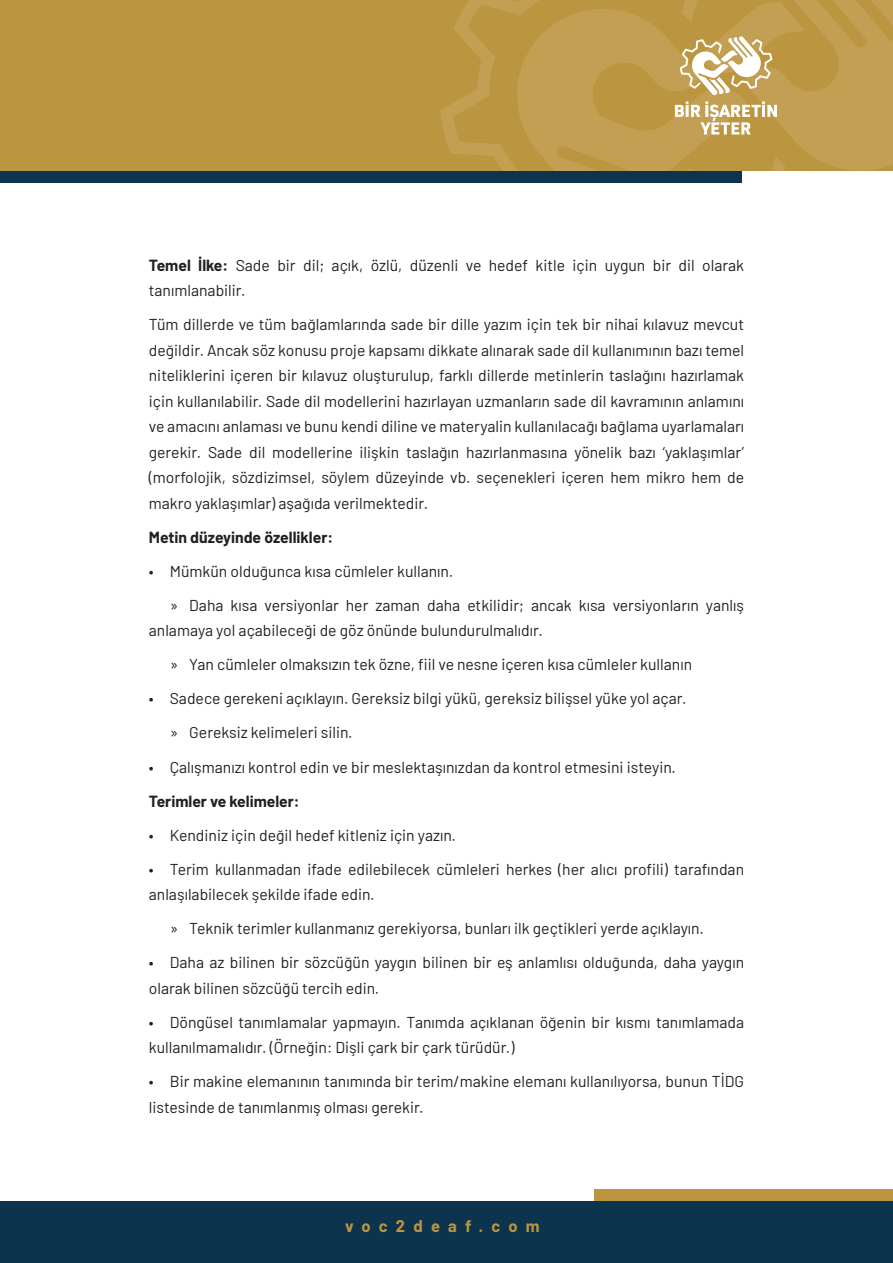
<style>
.page{position:relative;width:893px;height:1263px;background:#fff}
.page>*{position:absolute;margin:0;border:0;box-sizing:border-box;transform-origin:0 0}
.t1{font:700 16.5px "Barlow";letter-spacing:.5em;color:#bc9540}
.t2{font:15.75px/25.5px "Barlow";color:#231f20}
.t3{font:700 15.75px "Barlow";color:#231f20}
.s1{font-weight:700}
</style>
<div class="page">
<div style="left:0;top:130px;width:742px;height:53px;background:#0d344d"></div>
<div style="left:0;top:0;width:893px;height:171px;background:#bc9540"></div>
<svg style="left:440px;top:0;width:453px;height:171px;fill:#c29f52"></svg>
<div style="left:594px;top:1189px;width:299px;height:52px;background:#bc9540"></div>
<div style="left:0;top:1201px;width:893px;height:62px;background:#0d344d"></div>
<svg style="left:680px;top:36px;width:92px;height:59px"></svg>
<svg style="left:675px;top:101px;width:102px;height:33px"></svg>
<p class="t2" style="left:149px;top:251px;width:597px"><span class="s1">Temel İlke:</span> Sade bir dil; açık, özlü, düzenli ve hedef kitle için uygun bir dil olarak tanımlanabilir.</p>
<p class="t2" style="left:149px;top:311px;width:597px;text-align:justify">Tüm dillerde ve tüm bağlamlarında sade bir dille yazım için tek bir nihai kılavuz mevcut değildir. Ancak söz konusu proje kapsamı dikkate alınarak sade dil kullanımının bazı temel niteliklerini içeren bir kılavuz oluşturulup, farklı dillerde metinlerin taslağını hazırlamak için kullanılabilir. Sade dil modellerini hazırlayan uzmanların sade dil kavramının anlamını ve amacını anlaması ve bunu kendi diline ve materyalin kullanılacağı bağlama uyarlamaları gerekir. Sade dil modellerine ilişkin taslağın hazırlanmasına yönelik bazı ‘yaklaşımlar’ (morfolojik, sözdizimsel, söylem düzeyinde vb. seçenekleri içeren hem mikro hem de makro yaklaşımlar) aşağıda verilmektedir.</p>
<p class="t3" style="left:149px;top:526px;width:186px">Metin düzeyinde özellikler:</p>
<p class="t2" style="left:149px;top:557px;width:306px">• Mümkün olduğunca kısa cümleler kullanın.</p>
<p class="t2" style="left:149px;top:591px;width:597px;text-indent:21px">» Daha kısa versiyonlar her zaman daha etkilidir; ancak kısa versiyonların yanlış anlamaya yol açabileceği de göz önünde bulundurulmalıdır.</p>
<p class="t2" style="left:170px;top:651px;width:524px">» Yan cümleler olmaksızın tek özne, fiil ve nesne içeren kısa cümleler kullanın</p>
<p class="t2" style="left:149px;top:685px;width:539px">• Sadece gerekeni açıklayın. Gereksiz bilgi yükü, gereksiz bilişsel yüke yol açar.</p>
<p class="t2" style="left:170px;top:719px;width:184px">» Gereksiz kelimeleri silin.</p>
<p class="t2" style="left:149px;top:753px;width:529px">• Çalışmanızı kontrol edin ve bir meslektaşınızdan da kontrol etmesini isteyin.</p>
<p class="t3" style="left:149px;top:789px;width:152px">Terimler ve kelimeler:</p>
<p class="t2" style="left:149px;top:821px;width:309px">• Kendiniz için değil hedef kitleniz için yazın.</p>
<p class="t2" style="left:149px;top:855px;width:597px">• Terim kullanmadan ifade edilebilecek cümleleri herkes (her alıcı profili) tarafından anlaşılabilecek şekilde ifade edin.</p>
<p class="t2" style="left:170px;top:914px;width:535px">» Teknik terimler kullanmanız gerekiyorsa, bunları ilk geçtikleri yerde açıklayın.</p>
<p class="t2" style="left:149px;top:948px;width:597px">• Daha az bilinen bir sözcüğün yaygın bilinen bir eş anlamlısı olduğunda, daha yaygın olarak bilinen sözcüğü tercih edin.</p>
<p class="t2" style="left:149px;top:1008px;width:597px">• Döngüsel tanımlamalar yapmayın. Tanımda açıklanan öğenin bir kısmı tanımlamada kullanılmamalıdır. (Örneğin: Dişli çark bir çark türüdür.)</p>
<p class="t2" style="left:149px;top:1067px;width:597px">• Bir makine elemanının tanımında bir terim/makine elemanı kullanılıyorsa, bunun TİDG listesinde de tanımlanmış olması gerekir.</p>
<p class="t1" style="left:345px;top:1214px;width:196px">voc2deaf.com</p>
</div>
